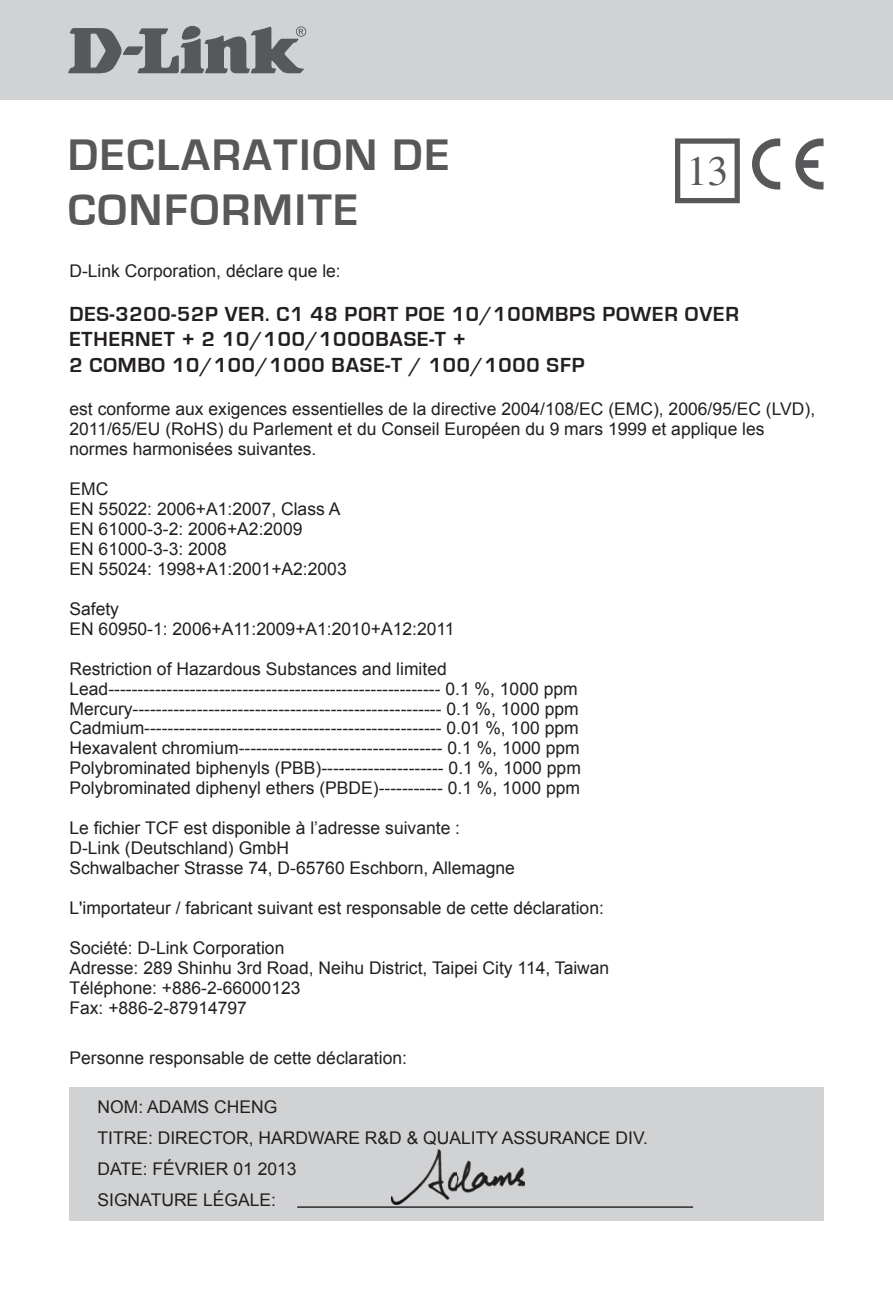
<style>
.page{position:relative;width:893px;height:1290px;background:#fff}
.page>*{position:absolute;margin:0;border:0;box-sizing:border-box;transform-origin:0 0}
.t1{font:700 45.5px/54.6px "Eurostile";letter-spacing:.04em;color:#57585a}
.t2{font:42px "Times";color:#57585a}
.t3{font:700 21px/25.2px "Eurostile";letter-spacing:.04em;color:#231f20;text-align:center}
.t4{font:17.5px/19.9px "Arial";color:#231f20}
</style>
<div class="page">
<div style="left:0;top:0;width:893px;height:99px;background:#d1d2d4"></div>
<svg style="left:68px;top:26px;width:238px;height:48px"></svg>
<div style="left:69px;top:1086px;width:754px;height:134px;background:#d1d2d4"></div>
<hr style="left:297px;top:1206px;width:396px;height:2px;background:#231f20">
<img style="left:391px;top:1150px;width:134px;height:54px">
<svg style="left:675px;top:138px;width:65px;height:65px"></svg>
<svg style="left:795px;top:138px;width:28px;height:52px"></svg>
<svg style="left:752px;top:138px;width:28px;height:52px"></svg>
<h1 class="t1" style="left:68px;top:129px;width:383px">DECLARATION DE<br>CONFORMITE</h1>
<h2 class="t2" style="left:686px;top:148px;width:43px">13</h2>
<p class="t4" style="left:69px;top:261px;width:273px">D-Link Corporation, déclare que le:</p>
<p class="t3" style="left:69px;top:302px;width:304px">DES-3200-52P VER. C1 48 PORT</p>
<p class="t3" style="left:405px;top:302px;width:308px">POE 10/100MBPS POWER OVER</p>
<p class="t3" style="left:69px;top:327px;width:54px">ETHERNET</p>
<p class="t3" style="left:69px;top:327px;width:517px">+ 2 10/100/1000BASE-T +<br>2 COM BO 10/100/1000 BASE-T / 100/1000 SFP</p>
<p class="t4" style="left:69px;top:399px;width:747px">est conforme aux exigences essentielles de la directive 2004/108/EC (EMC), 2006/95/EC (LVD),<br>2011/65/EU (RoHS) du Parlement et du Conseil Européen du 9 mars 1999 et applique les normes harmonisées suivantes.</p>
<p class="t4" style="left:69px;top:479px;width:279px">EMC<br>EN 55022: 2006+A1:2007, Class A<br>EN 61000-3-2: 2006+A2:2009<br>EN 61000-3-3: 2008<br>EN 55024: 1998+A1:2001+A2:2003</p>
<p class="t4" style="left:69px;top:599px;width:387px">Safety<br>EN 60950-1: 2006+A11:2009+A1:2010+A12:2011</p>
<p class="t4" style="left:69px;top:659px;width:513px">Restriction of Hazardous Substances and limited Lead--------------------------------------------------------- 0.1 %, 1000 ppm Mercury----------------------------------------------------- 0.1 %, 1000 ppm Cadmium--------------------------------------------------- 0.01 %, 100 ppm Hexavalent chromium----------------------------------- 0.1 %, 1000 ppm Polybrominated biphenyls (PBB )--------------------- 0.1 %, 1000 ppm Polybrominated diphenyl ethers (PBDE)----------- 0.1 %, 1000 ppm</p>
<p class="t4" style="left:69px;top:818px;width:447px">Le fichier TCF est disponible à l’adresse suivante :<br>D-Link (Deutschland) GmbH<br>Schwalbacher Strasse 74, D-65760 Eschborn, Allemagne</p>
<p class="t4" style="left:69px;top:898px;width:536px">L'importateur / fabricant suivant est responsable de cette déclaration:</p>
<p class="t4" style="left:69px;top:938px;width:541px">Société: D-Link Corporation<br>Adresse: 289 Shinhu 3rd Road, Neihu District, Taipei City 114, Taiwan Téléphone: +886-2-66000123<br>Fax: +886-2-87914797</p>
<p class="t4" style="left:69px;top:1048px;width:339px">Personne responsable de cette déclaration:</p>
<p class="t4" style="left:98px;top:1091px;width:552px;line-height:30.8px">NOM: ADAMS CHENG<br>TITRE: DIRECTOR, HARDWARE R&amp;D &amp; QUALITY ASSURANCE DIV.<br>DATE: Février</p>
<p class="t4" style="left:98px;top:1153px;width:201px;line-height:30.8px;text-indent:136px">01 2013<br>SIGNATURE LÉGALE:</p>
</div>
